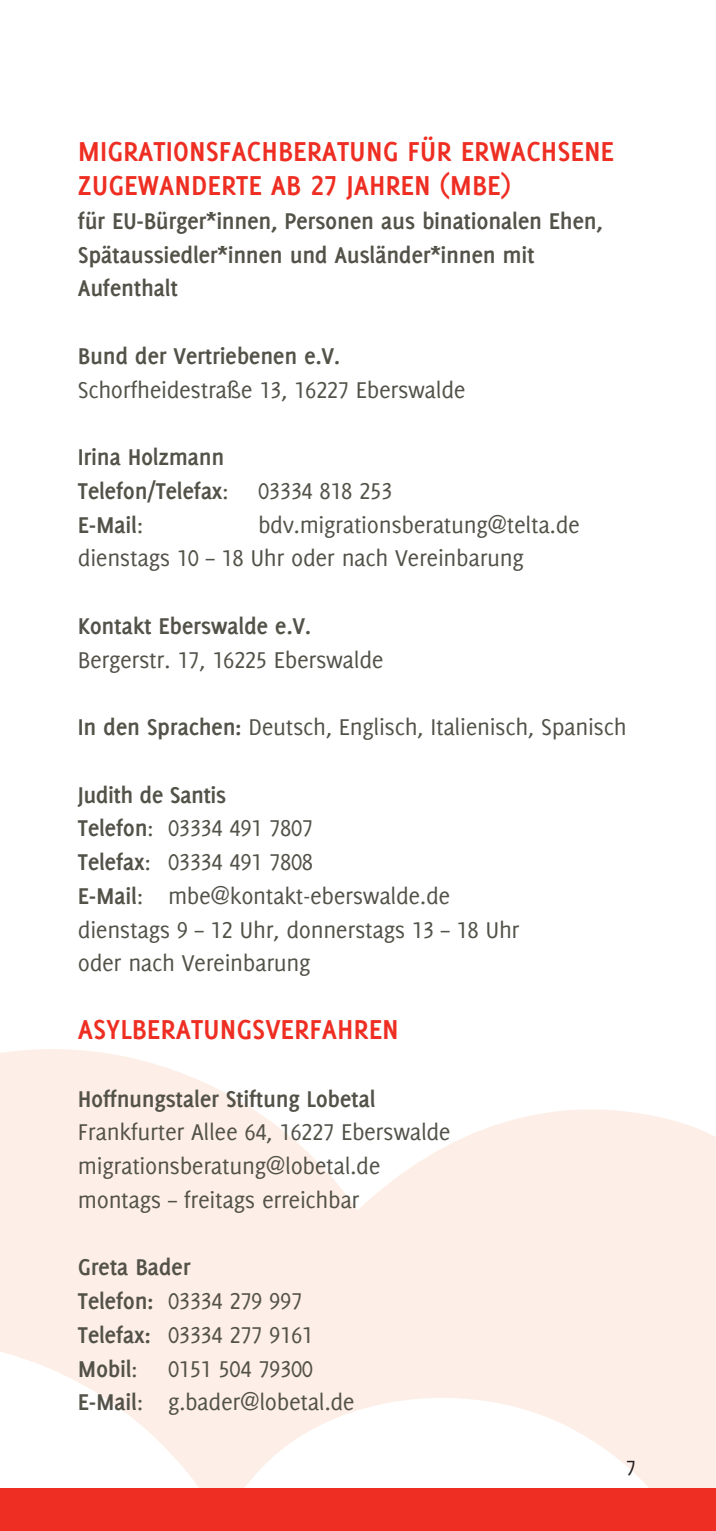
<style>
.page{position:relative;width:716px;height:1531px;background:#fff}
.page>*{position:absolute;margin:0;border:0;box-sizing:border-box;transform-origin:0 0}
.Überschrift{font:700 30px "Delicious LB";color:#ee2e22}
.Fließtext{font:25px/33.8px "Delicious LB";letter-spacing:-.015em;color:#535249}
.Fließtext-2{font:700 25px/33.8px "Delicious LB";letter-spacing:-.015em;color:#535249}
.t1{font:22.5px "Delicious LB";color:#231f20}
.s1{font-weight:400}
.s2{font-weight:700}
</style>
<div class="page">
<svg style="left:0;top:1049px;width:716px;height:439px;fill:#fdefe7"></svg>
<div style="left:0;top:1488px;width:716px;height:43px;background:#ee2e22"></div>
<p class="Überschrift" style="left:78px;top:132px;width:538px">MIGRATIONSFACHBERATUNG FÜR ERWACHSENE</p>
<p class="Überschrift" style="left:78px;top:166px;width:434px">ZUGEWANDERTE AB 27 JAHREN (MBE)</p>
<p class="Fließtext-2" style="left:78px;top:203px;width:526px">für EU-Bürger*innen, Personen aus binationalen Ehen,<br>Spätaussiedler*innen und Ausländer*innen mit<br>Aufenthalt</p>
<p class="Fließtext-2" style="left:78px;top:338px;width:264px">Bund der Vertriebenen e.V.</p>
<p class="Fließtext" style="left:78px;top:372px;width:389px">Schorfheidestraße 13, 16227 Eberswalde</p>
<p class="Fließtext-2" style="left:78px;top:439px;width:148px">Irina Holzmann</p>
<p class="Fließtext-2" style="left:78px;top:473px;width:316px">Telefon/Telefax<span class="s1">: 03334 818 253</span></p>
<p class="Fließtext-2" style="left:78px;top:506px;width:67px">E-Mail<span class="s1">:</span></p>
<p class="Fließtext" style="left:258px;top:507px;width:323px">bdv.migrationsberatung@telta.de</p>
<p class="Fließtext" style="left:78px;top:541px;width:447px">dienstags 10 – 18 Uhr oder nach Vereinbarung</p>
<p class="Fließtext-2" style="left:78px;top:608px;width:235px">Kontakt Eberswalde e.V.</p>
<p class="Fließtext" style="left:78px;top:642px;width:307px">Bergerstr. 17, 16225 Eberswalde</p>
<p class="Fließtext" style="left:78px;top:710px;width:550px"><span class="s2">In den Sprachen:</span> Deutsch, Englisch, Italienisch, Spanisch</p>
<p class="Fließtext-2" style="left:78px;top:776px;width:150px">Judith de Santis</p>
<p class="Fließtext" style="left:78px;top:811px;width:237px"><span class="s2">Telefon</span>: 03334 491 7807</p>
<p class="Fließtext" style="left:78px;top:845px;width:237px"><span class="s2">Telefax</span>: 03334 491 7808</p>
<p class="Fließtext" style="left:78px;top:878px;width:374px"><span class="s2">E-Mail</span>: mbe@kontakt-eberswalde.de</p>
<p class="Fließtext" style="left:78px;top:912px;width:443px">dienstags 9 – 12 Uhr, donnerstags 13 – 18 Uhr oder nach Vereinbarung</p>
<p class="Überschrift" style="left:78px;top:1010px;width:322px">ASYLBERATUNGSVERFAHREN</p>
<p class="Fließtext-2" style="left:78px;top:1080px;width:299px">Hoffnungstaler Stiftung Lobetal</p>
<p class="Fließtext" style="left:78px;top:1115px;width:374px">Frankfurter Allee 64, 16227 Eberswalde</p>
<p class="Fließtext" style="left:78px;top:1148px;width:304px">migrationsberatung@lobetal.de</p>
<p class="Fließtext" style="left:78px;top:1182px;width:283px">montags – freitags erreichbar</p>
<p class="Fließtext-2" style="left:78px;top:1249px;width:114px">Greta Bader</p>
<p class="Fließtext" style="left:78px;top:1283px;width:226px"><span class="s2">Telefon:</span> 03334 279 997</p>
<p class="Fließtext" style="left:78px;top:1317px;width:237px"><span class="s2">Telefax:</span> 03334 277 9161</p>
<p class="Fließtext" style="left:78px;top:1351px;width:237px"><span class="s2">Mobil</span>: 0151 504 79300</p>
<p class="Fließtext" style="left:78px;top:1385px;width:278px"><span class="s2">E-Mail</span>: g.bader@lobetal.de</p>
<p class="t1" style="left:626px;top:1455px;width:12px">7</p>
</div>
